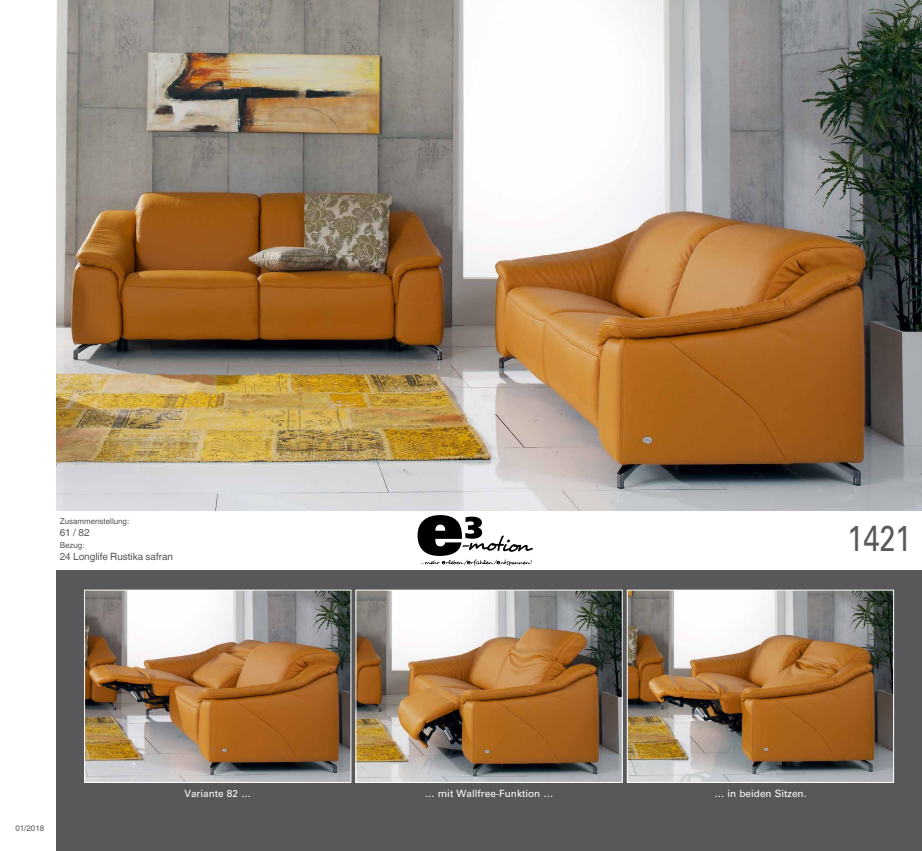
<style>
.page{position:relative;width:922px;height:851px;background:#fff}
.page>*{position:absolute;margin:0;border:0;box-sizing:border-box;transform-origin:0 0}
.t1{font:36px "Univers";color:#58585a;scale:.8 1}
.t2{font:10px "Univers";color:#fff}
.t3{font:10px "Helvetica World";color:#58585a}
.t4{font:8px "Helvetica World";color:#58585a}
</style>
<div class="page">
<img style="left:57px;top:0;width:864px;height:510px">
<div style="left:57px;top:570px;width:864px;height:280px;background:#58585a"></div>
<img style="left:86px;top:591px;width:263px;height:189px">
<div style="left:84px;top:589px;width:267px;height:193px;border:1px solid #fff"></div>
<img style="left:357px;top:591px;width:263px;height:189px">
<div style="left:355px;top:589px;width:267px;height:193px;border:1px solid #fff"></div>
<img style="left:628px;top:591px;width:263px;height:189px">
<div style="left:626px;top:589px;width:267px;height:193px;border:1px solid #fff"></div>
<svg style="left:417px;top:515px;width:115px;height:51px"></svg>
<p class="t4" style="left:60px;top:517px;width:71px">Zusammenstellung:</p>
<p class="t3" style="left:60px;top:527px;width:31px">61 / 82</p>
<p class="t4" style="left:60px;top:541px;width:26px">Bezug:</p>
<p class="t3" style="left:60px;top:551px;width:115px">24 Longlife Rustika safran</p>
<h1 class="t1" style="left:847px;top:517px;width:82px">1421</h1>
<p class="t4" style="left:15px;top:823px;width:30px">01/2018</p>
<p class="t2" style="left:184px;top:787px;width:68px">Variante 82 …</p>
<p class="t2" style="left:424px;top:787px;width:130px">… mit Wallfree-Funktion …</p>
<p class="t2" style="left:714px;top:787px;width:93px">… in beiden Sitzen.</p>
</div>
